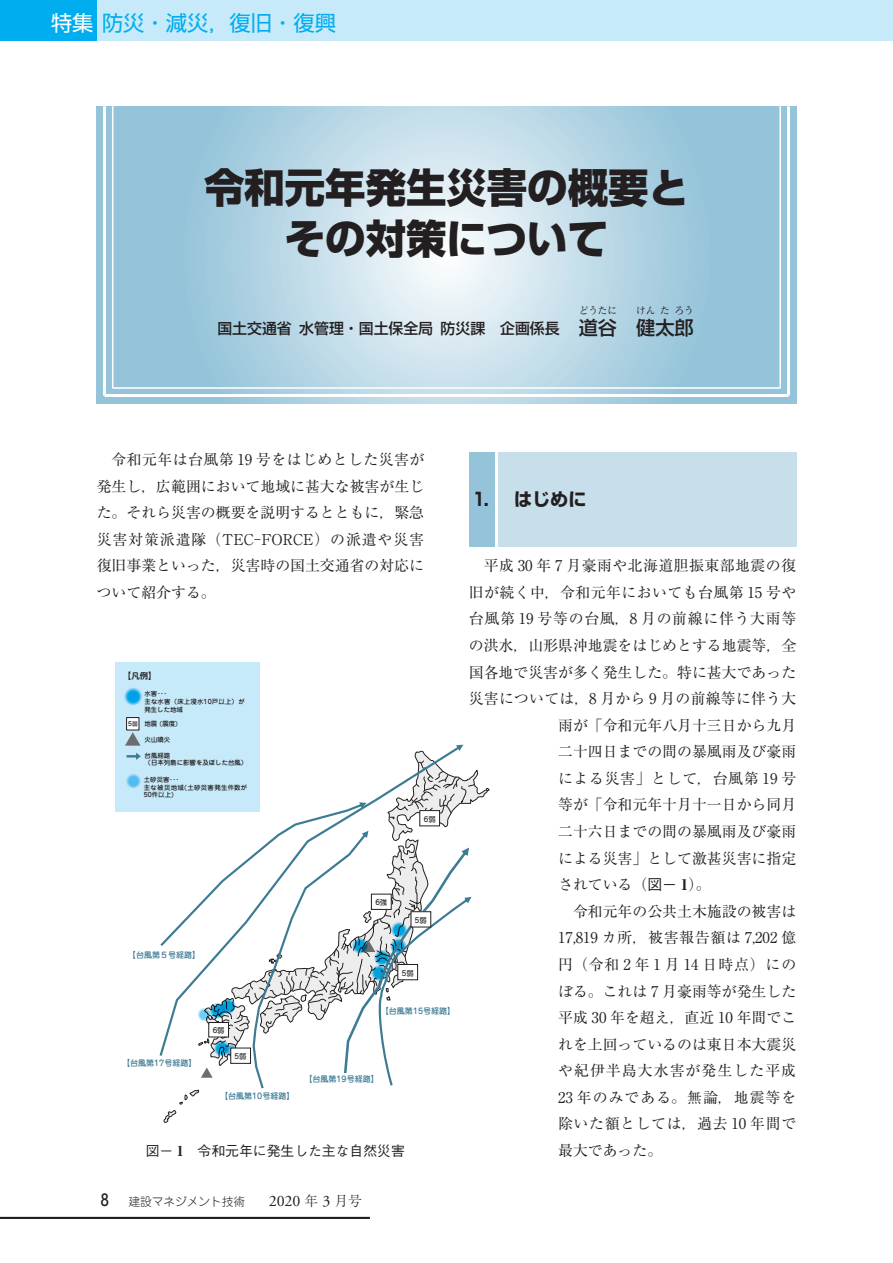
<style>
.page{position:relative;width:893px;height:1263px;background:#fff}
.page>*{position:absolute;margin:0;border:0;box-sizing:border-box;transform-origin:0 0}
.t1{font:800 40.35px/51px "Shin Go Pr 6 N";color:#231f20;text-align:center}
.t2{font:21.3px "Shin Go Pr 6 N";color:#00aeef}
.t3{font:500 19.2px "Shin Go Pr 6 N";color:#231f20}
.t4{font:700 18px "Shin Go Pr 6 N";color:#231f20}
.t5{font:14.85px/26.5px "Ryumin Pr 6 N";color:#231f20;text-align:justify}
.t6{font:14.85px "Ryumin Pr 6 N";letter-spacing:.03em;color:#231f20}
.t7{font:14.85px "Ryumin Pr 6 N";letter-spacing:.05em;color:#231f20}
.t8{font:14.85px "Ryumin Pr 6 N";letter-spacing:.045em;color:#231f20}
.t9{font:500 14.85px "Shin Go Pr 6 N";color:#231f20}
.t10{font:14.85px "Ryumin Pr 6 N";letter-spacing:.065em;color:#231f20}
.t11{font:14.85px "Ryumin Pr 6 N";letter-spacing:.07em;color:#231f20}
.t12{font:500 13.8px "Gothic BBB Pr 6 N";color:#231f20}
.t13{font:300 11.7px "Jun 101 Pro";color:#231f20}
.t14{font:9.6px "Ryumin Pr 6 N";color:#231f20}
.t15{font:700 8.4px "Jun 501 Pro";color:#231f20}
.t16{font:500 8.1px "Jun 34 Pro";color:#3c7b93}
.t17{font:500 7.35px "Jun 34 Pro";color:#312f30}
.t18{font:500 6.45px/7.6px "Jun 34 Pro";color:#231f20}
.t19{font:500 6.45px/7.6px "Jun 34 Pro";letter-spacing:.05em;color:#231f20}
.t20{font:500 6.45px/7.6px "Jun 34 Pro";letter-spacing:.025em;color:#231f20}
.t21{font:500 6.15px "Jun 34 Pro";color:#231f20}
.s1{color:#fff}
.s2{font-size:19.2px}
.s3{font-size:5.7px}
.s4{font-family:"Ryumin Pr 6 N";font-weight:800}
.s5{font-family:"Jun 34 Pro";font-weight:500;font-size:15.9px}
.s6{font-family:"Adobe Garamond Pro";font-weight:400;font-size:15.9px}
.s7{font-family:"Ryumin Pr 6 N";font-size:13.8px}
.s8{font-family:"Gothic BBB Pr 6 N";font-weight:500}
.s9{font-weight:800}
</style>
<div class="page">
<div style="left:0;top:0;width:98px;height:40px;background:#00aeef"></div>
<div style="left:98px;top:0;width:795px;height:40px;background:#c6eafa"></div>
<div style="left:469px;top:452px;width:26px;height:94px;background:#94c3da"></div>
<div style="left:498px;top:452px;width:298px;height:94px;background:#c6dfeb"></div>
<svg style="left:97px;top:106px;width:699px;height:298px;background:#b3d4e4"></svg>
<hr style="left:103px;top:106px;width:3px;height:289px;background:#fff">
<hr style="left:104px;top:394px;width:684px;height:3px;background:#fff">
<hr style="left:787px;top:106px;width:3px;height:289px;background:#fff">
<hr style="left:112px;top:106px;width:1px;height:282px;background:#fff">
<hr style="left:113px;top:387px;width:667px;height:2px;background:#fff">
<hr style="left:779px;top:106px;width:2px;height:282px;background:#fff">
<svg style="left:163px;top:769px;width:327px;height:354px"></svg>
<div style="left:231px;top:1048px;width:20px;height:15px;background:#fff"></div>
<div style="left:306px;top:1073px;width:71px;height:58px;background:#fff"></div>
<div style="left:115px;top:662px;width:144px;height:149px;background:#c6eafa"></div>
<svg style="left:127px;top:753px;width:14px;height:7px"></svg>
<div style="left:127px;top:717px;width:12px;height:13px;background:#fff"></div>
<div style="left:126px;top:717px;width:13px;height:13px;border:1px solid #231f20"></div>
<svg style="left:125px;top:732px;width:16px;height:14px"></svg>
<svg style="left:125px;top:773px;width:16px;height:15px"></svg>
<svg style="left:124px;top:687px;width:18px;height:18px"></svg>
<svg style="left:160px;top:745px;width:303px;height:311px"></svg>
<hr style="left:0;top:1217px;width:370px;height:2px;background:#231f20">
<h2 class="t2" style="left:51px;top:6px;width:286px"><span class="s1">特集</span>防災・減災，復旧・復興</h2>
<h1 class="t1" style="left:204px;top:162px;width:486px">令和元年発生災害の概要とその対策について</h1>
<p class="t14" style="left:579px;top:303px;width:40px">どうたに</p>
<p class="t3" style="left:598px;top:312px;width:97px">谷　健太郎</p>
<p class="t14" style="left:636px;top:303px;width:21px">けん</p>
<p class="t14" style="left:660px;top:303px;width:11px">た</p>
<p class="t14" style="left:674px;top:303px;width:21px">ろう</p>
<p class="t9" style="left:217px;top:316px;width:382px">国土交通省 水管理・国土保全局 防災課　企画係長<span class="s2">　道</span></p>
<p class="t5" style="left:97px;top:445px;width:329px;text-indent:15px">令和元年は台風第 19 号をはじめとした災害が発生し，広範囲において地域に甚大な被害が生じた。それら災害の概要を説明するとともに，緊急災害対策派遣隊（TEC-FORCE）の派遣や災害復旧事業といった，災害時の国土交通省の対応について紹介する。</p>
<p class="t15" style="left:123px;top:669px;width:35px">【凡例】</p>
<p class="t20" style="left:145px;top:689px;width:101px">水害･･･<br>主な水害（床上浸水10戸以上）が発生した地域</p>
<p class="t18" style="left:144px;top:719px;width:35px">地震 (震度)</p>
<p class="t18" style="left:145px;top:735px;width:27px">火山噴火</p>
<p class="t18" style="left:145px;top:751px;width:104px">台風経路<br>（日本列島に影響を及ぼした台風）</p>
<p class="t21" style="left:128px;top:719px;width:11px">5<span class="s3">弱</span></p>
<p class="t19" style="left:144px;top:775px;width:105px">土砂災害･･･<br>主な被災地域(土砂災害発生件数が<br>50件以上)</p>
<p class="t17" style="left:424px;top:813px;width:13px">6弱</p>
<p class="t16" style="left:128px;top:948px;width:74px">【台風第５号経路】</p>
<p class="t16" style="left:122px;top:1057px;width:76px">【台風第17号経路】</p>
<p class="t17" style="left:213px;top:1024px;width:13px">6弱</p>
<p class="t17" style="left:235px;top:1050px;width:13px">5弱</p>
<p class="t16" style="left:220px;top:1089px;width:76px">【台風第10号経路】</p>
<p class="t17" style="left:375px;top:897px;width:13px">6強</p>
<p class="t17" style="left:415px;top:914px;width:13px">5弱</p>
<p class="t17" style="left:402px;top:967px;width:13px">5弱</p>
<p class="t16" style="left:381px;top:1004px;width:76px">【台風第15号経路】</p>
<p class="t16" style="left:304px;top:1073px;width:76px">【台風第19号経路】</p>
<p class="t12" style="left:146px;top:1140px;width:261px">図－ <span class="s4">1</span>　令和元年に発生した主な自然災害</p>
<p class="t13" style="left:101px;top:1192px;width:262px"><span class="s5">8</span> 建設マネジメント技術　　<span class="s6">2020</span> <span class="s7">年</span> <span class="s6">3</span> <span class="s7">月号</span></p>
<p class="t4" style="left:475px;top:485px;width:113px">1. 　はじめに</p>
<p class="t6" style="left:484px;top:554px;width:314px">平成 30 年 7 月豪雨や北海道胆振東部地震の復</p>
<p class="t6" style="left:469px;top:581px;width:329px">旧が続く中，令和元年においても台風第 15 号や</p>
<p class="t7" style="left:469px;top:607px;width:329px">台風第 19 号等の台風，8 月の前線に伴う大雨等</p>
<p class="t5" style="left:469px;top:631px;width:329px">の洪水，山形県沖地震をはじめとする地震等，全</p>
<p class="t5" style="left:469px;top:658px;width:329px">国各地で災害が多く発生した。特に甚大であった</p>
<p class="t5" style="left:469px;top:684px;width:329px">災害については，8 月から 9 月の前線等に伴う大</p>
<p class="t5" style="left:558px;top:711px;width:240px">雨が「令和元年八月十三日から九月</p>
<p class="t5" style="left:558px;top:738px;width:240px">二十四日までの間の暴風雨及び豪雨</p>
<p class="t8" style="left:558px;top:767px;width:240px">による災害」として，台風第 19 号</p>
<p class="t5" style="left:558px;top:791px;width:240px">等が「令和元年十月十一日から同月</p>
<p class="t5" style="left:558px;top:817px;width:240px">二十六日までの間の暴風雨及び豪雨</p>
<p class="t5" style="left:558px;top:844px;width:240px">による災害」として激甚災害に指定</p>
<p class="t5" style="left:558px;top:871px;width:154px">されている（<span class="s8">図－</span> <span class="s9">1</span>）。</p>
<p class="t5" style="left:573px;top:897px;width:225px">令和元年の公共土木施設の被害は</p>
<p class="t7" style="left:558px;top:926px;width:240px">17,819 カ所，被害報告額は 7,202 億</p>
<p class="t5" style="left:558px;top:950px;width:240px">円（令和 2 年 1 月 14 日時点）にの</p>
<p class="t5" style="left:558px;top:977px;width:240px">ぼる。これは 7 月豪雨等が発生した</p>
<p class="t5" style="left:558px;top:1003px;width:240px">平成 30 年を超え，直近 10 年間でこ</p>
<p class="t5" style="left:558px;top:1030px;width:240px">れを上回っているのは東日本大震災</p>
<p class="t11" style="left:558px;top:1059px;width:240px">や紀伊半島大水害が発生した平成</p>
<p class="t10" style="left:558px;top:1086px;width:240px">23 年のみである。無論，地震等を</p>
<p class="t8" style="left:558px;top:1112px;width:240px">除いた額としては，過去 10 年間で</p>
<p class="t5" style="left:558px;top:1136px;width:106px">最大であった。</p>
</div>
